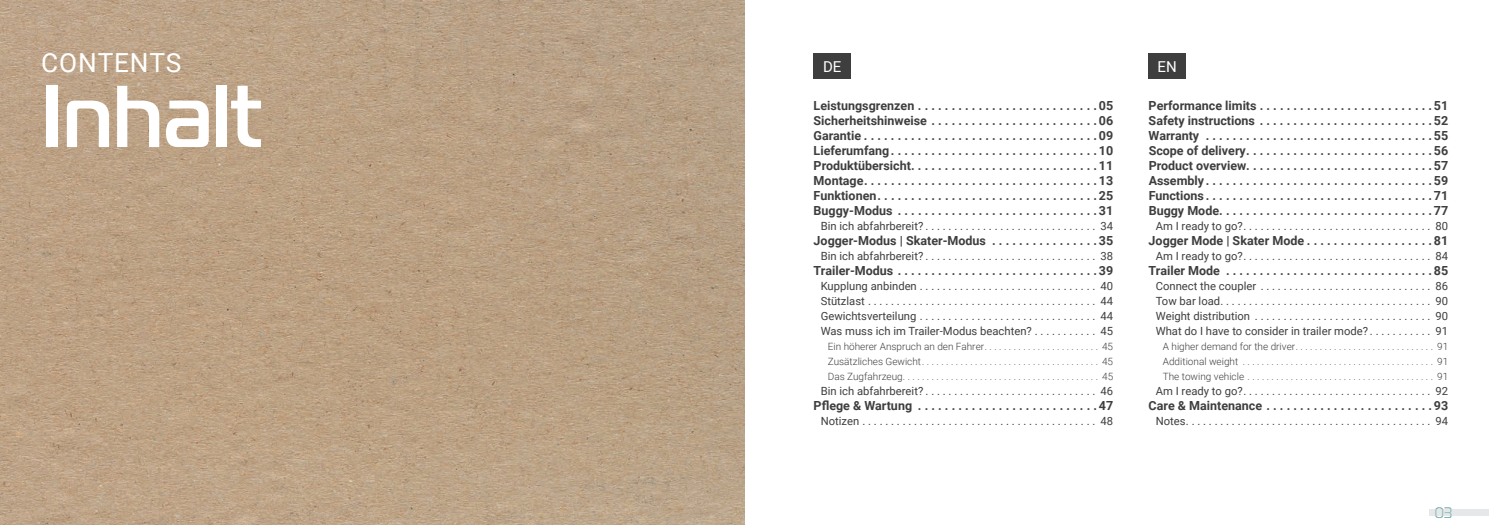
<style>
.page{position:relative;width:1489px;height:525px;background:#fff}
.page>*{position:absolute;margin:0;border:0;box-sizing:border-box;transform-origin:0 0}
.t1{font:500 87.5px "Magistral";color:#fff}
.t2{font:26.25px "Roboto";letter-spacing:.03em;color:#fff}
.t3{font:15px "Roboto";color:#fff}
.t4{font:300 15px "Magistral";color:#7bb1ae}
.t5{font:700 12.5px/15px "Roboto";color:#3e3e3f;text-align:justify}
.t6{font:11.25px/15px "Roboto";color:#3e3e3f;text-align:justify}
.t7{font:300 10px/15px "Roboto";color:#3e3e3f;text-align:justify}
</style>
<div class="page">
<div style="left:1429px;top:509px;width:59px;height:6px;background:#e6e7e9"></div>
<div style="left:813px;top:53px;width:37px;height:25px;background:#3e3e3f"></div>
<div style="left:1148px;top:53px;width:37px;height:25px;background:#3e3e3f"></div>
<img style="left:0;top:0;width:744px;height:524px">
<h2 class="t2" style="left:41px;top:44px;width:142px">CONTENTS</h2>
<h1 class="t1" style="left:41px;top:63px;width:222px">Inhalt</h1>
<p class="t3" style="left:823px;top:56px;width:20px">DE</p>
<p class="t3" style="left:1157px;top:56px;width:21px">EN</p>
<p class="t5" style="left:813px;top:98px;width:301px">Leistungsgrenzen . . . . . . . . . . . . . . . . . . . . . . . . . . 05<br>Sicherheitshinweise . . . . . . . . . . . . . . . . . . . . . . . . 06<br>Garantie . . . . . . . . . . . . . . . . . . . . . . . . . . . . . . . . . . 09<br>Lieferumfang . . . . . . . . . . . . . . . . . . . . . . . . . . . . . . 10<br>Produktübersicht . . . . . . . . . . . . . . . . . . . . . . . . . . . 11<br>Montage . . . . . . . . . . . . . . . . . . . . . . . . . . . . . . . . . . 13<br>Funktionen . . . . . . . . . . . . . . . . . . . . . . . . . . . . . . . . 25<br>Buggy-Modus . . . . . . . . . . . . . . . . . . . . . . . . . . . . . 31</p>
<p class="t6" style="left:820px;top:218px;width:294px">Bin ich abfahrbereit? . . . . . . . . . . . . . . . . . . . . . . . . . . . . . . 34</p>
<p class="t5" style="left:813px;top:233px;width:301px">Jogger-Modus | Skater-Modus . . . . . . . . . . . . . . . 35</p>
<p class="t6" style="left:820px;top:248px;width:294px">Bin ich abfahrbereit? . . . . . . . . . . . . . . . . . . . . . . . . . . . . . . 38</p>
<p class="t5" style="left:813px;top:263px;width:301px">Trailer-Modus . . . . . . . . . . . . . . . . . . . . . . . . . . . . . 39</p>
<p class="t6" style="left:820px;top:278px;width:294px">Kupplung anbinden . . . . . . . . . . . . . . . . . . . . . . . . . . . . . . . 40<br>Stützlast . . . . . . . . . . . . . . . . . . . . . . . . . . . . . . . . . . . . . . . . 44<br>Gewichtsverteilung . . . . . . . . . . . . . . . . . . . . . . . . . . . . . . . 44<br>Was muss ich im Trailer-Modus beachten? . . . . . . . . . . . 45</p>
<p class="t7" style="left:827px;top:339px;width:287px">Ein höherer Anspruch an den Fahrer . . . . . . . . . . . . . . . . . . . . . . . . 45<br>Zusätzliches Gewicht . . . . . . . . . . . . . . . . . . . . . . . . . . . . . . . . . . . . . 45<br>Das Zugfahrzeug . . . . . . . . . . . . . . . . . . . . . . . . . . . . . . . . . . . . . . . . . 45</p>
<p class="t6" style="left:820px;top:383px;width:294px">Bin ich abfahrbereit? . . . . . . . . . . . . . . . . . . . . . . . . . . . . . . 46</p>
<p class="t5" style="left:813px;top:398px;width:301px">Pflege &amp; Wartung . . . . . . . . . . . . . . . . . . . . . . . . . . 47</p>
<p class="t6" style="left:820px;top:413px;width:294px">Notizen . . . . . . . . . . . . . . . . . . . . . . . . . . . . . . . . . . . . . . . . . 48</p>
<p class="t5" style="left:1148px;top:98px;width:301px">Performance limits ..........................51<br>Safety instructions . . . . . . . . . . . . . . . . . . . . . . . . . 52<br>Warranty . . . . . . . . . . . . . . . . . . . . . . . . . . . . . . . . . 55<br>Scope of delivery . . . . . . . . . . . . . . . . . . . . . . . . . . . 56<br>Product overview . . . . . . . . . . . . . . . . . . . . . . . . . . . 57<br>Assembly . . . . . . . . . . . . . . . . . . . . . . . . . . . . . . . . . 59<br>Functions . . . . . . . . . . . . . . . . . . . . . . . . . . . . . . . . . 71<br>Buggy Mode . . . . . . . . . . . . . . . . . . . . . . . . . . . . . . . 77</p>
<p class="t6" style="left:1155px;top:218px;width:294px">Am I ready to go? . . . . . . . . . . . . . . . . . . . . . . . . . . . . . . . . . 80</p>
<p class="t5" style="left:1148px;top:233px;width:301px">Jogger Mode | Skater Mode . . . . . . . . . . . . . . . . . . 81</p>
<p class="t6" style="left:1155px;top:248px;width:294px">Am I ready to go? . . . . . . . . . . . . . . . . . . . . . . . . . . . . . . . . . 84</p>
<p class="t5" style="left:1148px;top:263px;width:301px">Trailer Mode . . . . . . . . . . . . . . . . . . . . . . . . . . . . . . 85</p>
<p class="t6" style="left:1155px;top:278px;width:294px">Connect the coupler . . . . . . . . . . . . . . . . . . . . . . . . . . . . . . 86<br>Tow bar load . . . . . . . . . . . . . . . . . . . . . . . . . . . . . . . . . . . . . 90<br>Weight distribution . . . . . . . . . . . . . . . . . . . . . . . . . . . . . . . 90<br>What do I have to consider in trailer mode? . . . . . . . . . . . 91</p>
<p class="t7" style="left:1162px;top:339px;width:287px">A higher demand for the driver . . . . . . . . . . . . . . . . . . . . . . . . . . . . . 91<br>Additional weight . . . . . . . . . . . . . . . . . . . . . . . . . . . . . . . . . . . . . . . . 91<br>The towing vehicle . . . . . . . . . . . . . . . . . . . . . . . . . . . . . . . . . . . . . . . 91</p>
<p class="t6" style="left:1155px;top:383px;width:294px">Am I ready to go? . . . . . . . . . . . . . . . . . . . . . . . . . . . . . . . . . 92</p>
<p class="t5" style="left:1148px;top:398px;width:301px">Care &amp; Maintenance . . . . . . . . . . . . . . . . . . . . . . . . 93</p>
<p class="t6" style="left:1155px;top:413px;width:294px">Notes . . . . . . . . . . . . . . . . . . . . . . . . . . . . . . . . . . . . . . . . . . . 94</p>
<p class="t4" style="left:1434px;top:503px;width:19px">03</p>
</div>
